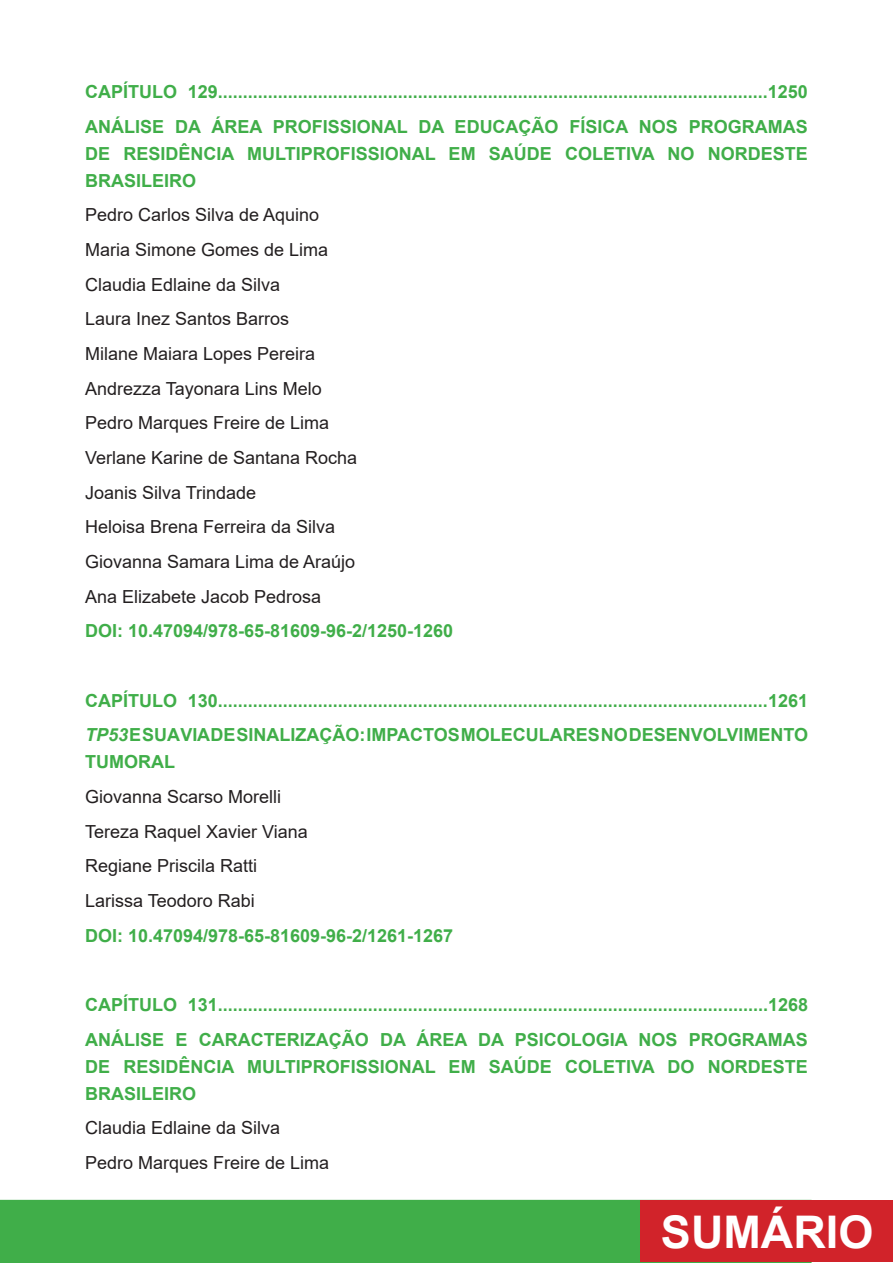
<style>
.page{position:relative;width:893px;height:1263px;background:#fff}
.page>*{position:absolute;margin:0;border:0;box-sizing:border-box;transform-origin:0 0}
.t1{font:700 45px "Arial";color:#fff}
.t2{font:700 18px/27px "Arial";color:#40ae49;text-align:justify}
.t3{font:18px "Arial";color:#231f20}
.s1{font-style:italic}
</style>
<div class="page">
<div style="left:0;top:1200px;width:812px;height:63px;background:#40ae49"></div>
<div style="left:641px;top:1200px;width:252px;height:62px;background:#d1232a"></div>
<p class="t2" style="left:85px;top:79px;width:724px">CAPÍTULO 129..............................................................................................................1250</p>
<p class="t2" style="left:85px;top:113px;width:724px">ANÁLISE DA ÁREA PROFISSIONAL DA EDUCAÇÃO FÍSICA NOS PROGRAMAS DE RESIDÊNCIA MULTIPROFISSIONAL EM SAÚDE COLETIVA NO NORDESTE BRASILEIRO</p>
<p class="t3" style="left:85px;top:203px;width:236px">Pedro Carlos Silva de Aquino</p>
<p class="t3" style="left:85px;top:237px;width:245px">Maria Simone Gomes de Lima</p>
<p class="t3" style="left:85px;top:272px;width:197px">Claudia Edlaine da Silva</p>
<p class="t3" style="left:85px;top:307px;width:206px">Laura Inez Santos Barros</p>
<p class="t3" style="left:85px;top:341px;width:232px">Milane Maiara Lopes Pereira</p>
<p class="t3" style="left:85px;top:376px;width:238px">Andrezza Tayonara Lins Melo</p>
<p class="t3" style="left:85px;top:411px;width:246px">Pedro Marques Freire de Lima</p>
<p class="t3" style="left:85px;top:445px;width:274px">Verlane Karine de Santana Rocha</p>
<p class="t3" style="left:85px;top:480px;width:173px">Joanis Silva Trindade</p>
<p class="t3" style="left:85px;top:515px;width:252px">Heloisa Brena Ferreira da Silva</p>
<p class="t3" style="left:85px;top:549px;width:272px">Giovanna Samara Lima de Araújo</p>
<p class="t3" style="left:85px;top:584px;width:238px">Ana Elizabete Jacob Pedrosa</p>
<p class="t2" style="left:85px;top:618px;width:370px">DOI: 10.47094/978-65-81609-96-2/1250-1260</p>
<p class="t2" style="left:85px;top:687px;width:724px">CAPÍTULO 130..............................................................................................................1261</p>
<p class="t2" style="left:85px;top:722px;width:724px"><span class="s1">TP53</span> E SUA VIA DE SINALIZAÇÃO: IMPACTOS MOLECULARES NO DESENVOLVIMENTO<br>TUMORAL</p>
<p class="t3" style="left:85px;top:784px;width:198px">Giovanna Scarso Morelli</p>
<p class="t3" style="left:85px;top:819px;width:224px">Tereza Raquel Xavier Viana</p>
<p class="t3" style="left:85px;top:853px;width:174px">Regiane Priscila Ratti</p>
<p class="t3" style="left:85px;top:888px;width:171px">Larissa Teodoro Rabi</p>
<p class="t2" style="left:85px;top:922px;width:370px">DOI: 10.47094/978-65-81609-96-2/1261-1267</p>
<p class="t2" style="left:85px;top:991px;width:724px">CAPÍTULO 131..............................................................................................................1268</p>
<p class="t2" style="left:85px;top:1026px;width:724px">ANÁLISE E CARACTERIZAÇÃO DA ÁREA DA PSICOLOGIA NOS PROGRAMAS DE RESIDÊNCIA MULTIPROFISSIONAL EM SAÚDE COLETIVA DO NORDESTE BRASILEIRO</p>
<p class="t3" style="left:85px;top:1115px;width:197px">Claudia Edlaine da Silva</p>
<p class="t3" style="left:85px;top:1150px;width:246px">Pedro Marques Freire de Lima</p>
<h1 class="t1" style="left:661px;top:1200px;width:214px">SUMÁRIO</h1>
</div>
